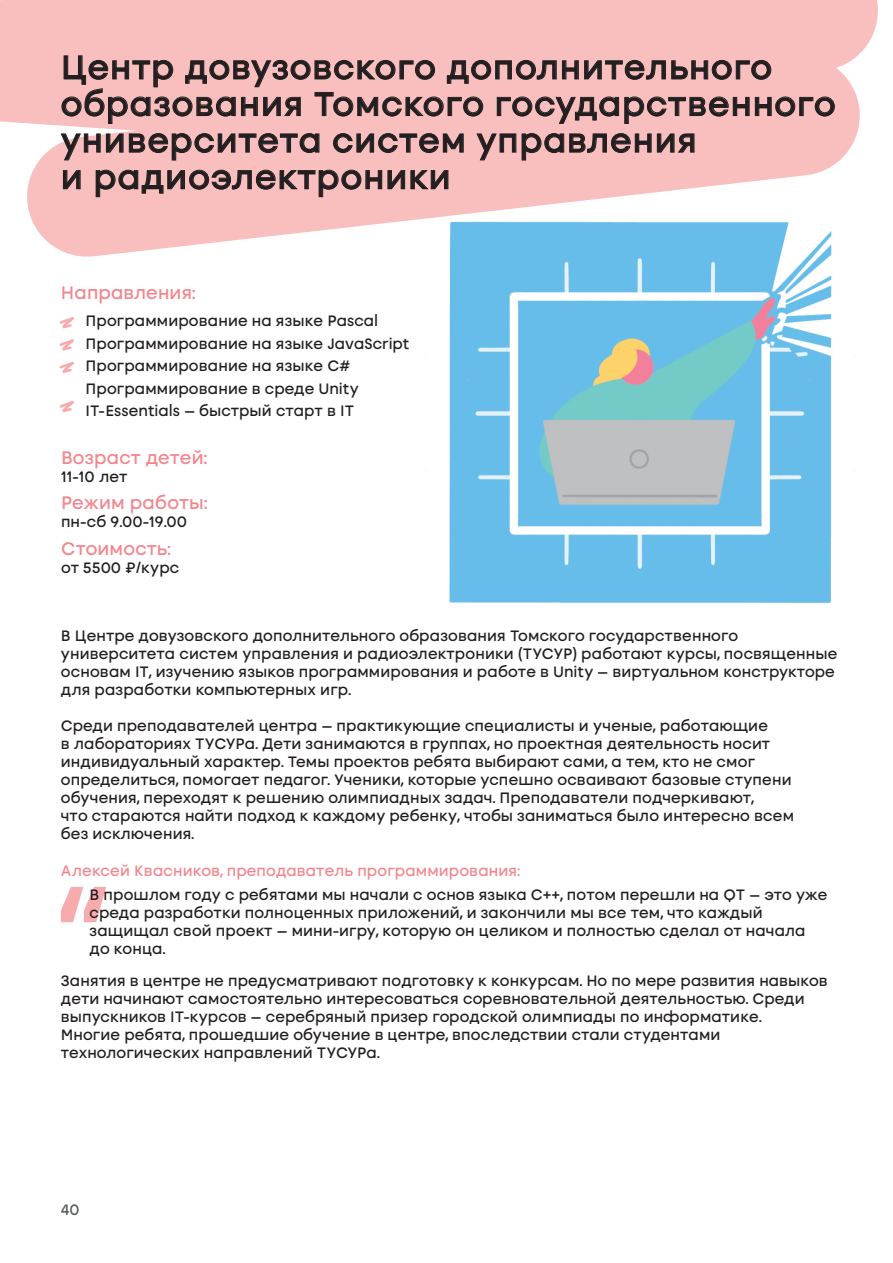
<style>
.page{position:relative;width:893px;height:1263px;background:#fff}
.page>*{position:absolute;margin:0;border:0;box-sizing:border-box;transform-origin:0 0}
.t1{font:33px/36.6px "Rkm";letter-spacing:.035em;color:#231f20}
.t2{font:18px "Rkm";letter-spacing:.01em;color:#f3858d}
.t3{font:15px/18px "Rkm";letter-spacing:.01em;color:#231f20}
.t4{font:15px "Rkm";letter-spacing:.01em;color:#f3858d}
.t5{font:15px "Rkm";color:#575a5b}
</style>
<div class="page">
<img style="left:425px;top:329px;width:430px;height:275px">
<svg style="left:0;top:0;width:878px;height:329px"></svg>
<svg style="left:61px;top:55px;width:774px;height:69px;background:#dda9a9"></svg>
<svg style="left:60px;top:133px;width:260px;height:28px;background:#d4a4a4"></svg>
<svg style="left:333px;top:133px;width:131px;height:20px;background:#c69898"></svg>
<svg style="left:476px;top:133px;width:219px;height:28px;background:#d3a1a2"></svg>
<svg style="left:63px;top:170px;width:18px;height:19px"></svg>
<svg style="left:96px;top:169px;width:353px;height:28px;background:#d3a2a2"></svg>
<svg style="left:61px;top:887px;width:45px;height:35px"></svg>
<svg style="left:59px;top:317px;width:15px;height:12px"></svg>
<svg style="left:59px;top:339px;width:15px;height:12px"></svg>
<svg style="left:59px;top:361px;width:15px;height:12px"></svg>
<svg style="left:59px;top:401px;width:15px;height:12px"></svg>
<hr style="left:892px;top:0;width:1px;height:1263px;background:#f2f3f4">
<h1 class="t1" style="left:61px;top:50px;width:776px">Центр довузовского дополнительного образования Томского государственного университета систем управления<br>и радиоэлектроники</h1>
<p class="t2" style="left:61px;top:283px;width:136px">Направления:</p>
<p class="t3" style="left:86px;top:310px;width:326px;line-height:22.5px">Программирование на языке Pascal Программирование на языке JavaScript Программирование на языке С# Программирование в среде Unity IT-Essentials — быстрый старт в IT</p>
<p class="t2" style="left:61px;top:447px;width:147px">Возраст детей:</p>
<p class="t3" style="left:61px;top:468px;width:68px">11-10 лет</p>
<p class="t2" style="left:61px;top:493px;width:147px">Режим работы:</p>
<p class="t3" style="left:61px;top:513px;width:128px">пн-сб 9.00-19.00</p>
<p class="t2" style="left:61px;top:539px;width:111px">Стоимость:</p>
<p class="t3" style="left:61px;top:559px;width:120px">от 5500 ₽/курс</p>
<p class="t3" style="left:61px;top:627px;width:778px">В Центре довузовского дополнительного образования Томского государственного университета систем управления и радиоэлектроники (ТУСУР) работают курсы, посвященные основам IT, изучению языков программирования и работе в Unity — виртуальном конструкторе для разработки компьютерных игр.</p>
<p class="t3" style="left:61px;top:717px;width:735px">Среди преподавателей центра — практикующие специалисты и ученые, работающие<br>в лабораториях ТУСУРа. Дети занимаются в группах, но проектная деятельность носит индивидуальный характер. Темы проектов ребята выбирают сами, а тем, кто не смог определиться, помогает педагог. Ученики, которые успешно осваивают базовые ступени обучения, переходят к решению олимпиадных задач. Преподаватели подчеркивают,<br>что стараются найти подход к каждому ребенку, чтобы заниматься было интересно всем без исключения.</p>
<p class="t4" style="left:61px;top:863px;width:460px">Алексей Квасников, преподаватель программирования:</p>
<p class="t3" style="left:90px;top:886px;width:739px">В прошлом году с ребятами мы начали с основ языка С++, потом перешли на QT — это уже среда разработки полноценных приложений, и закончили мы все тем, что каждый защищал свой проект — мини-игру, которую он целиком и полностью сделал от начала до конца.</p>
<p class="t3" style="left:61px;top:972px;width:768px">Занятия в центре не предусматривают подготовку к конкурсам. Но по мере развития навыков дети начинают самостоятельно интересоваться соревновательной деятельностью. Среди выпускников IT-курсов — серебряный призер городской олимпиады по информатике.<br>Многие ребята, прошедшие обучение в центре, впоследствии стали студентами технологических направлений ТУСУРа.</p>
<p class="t5" style="left:61px;top:1202px;width:20px">40</p>
</div>
